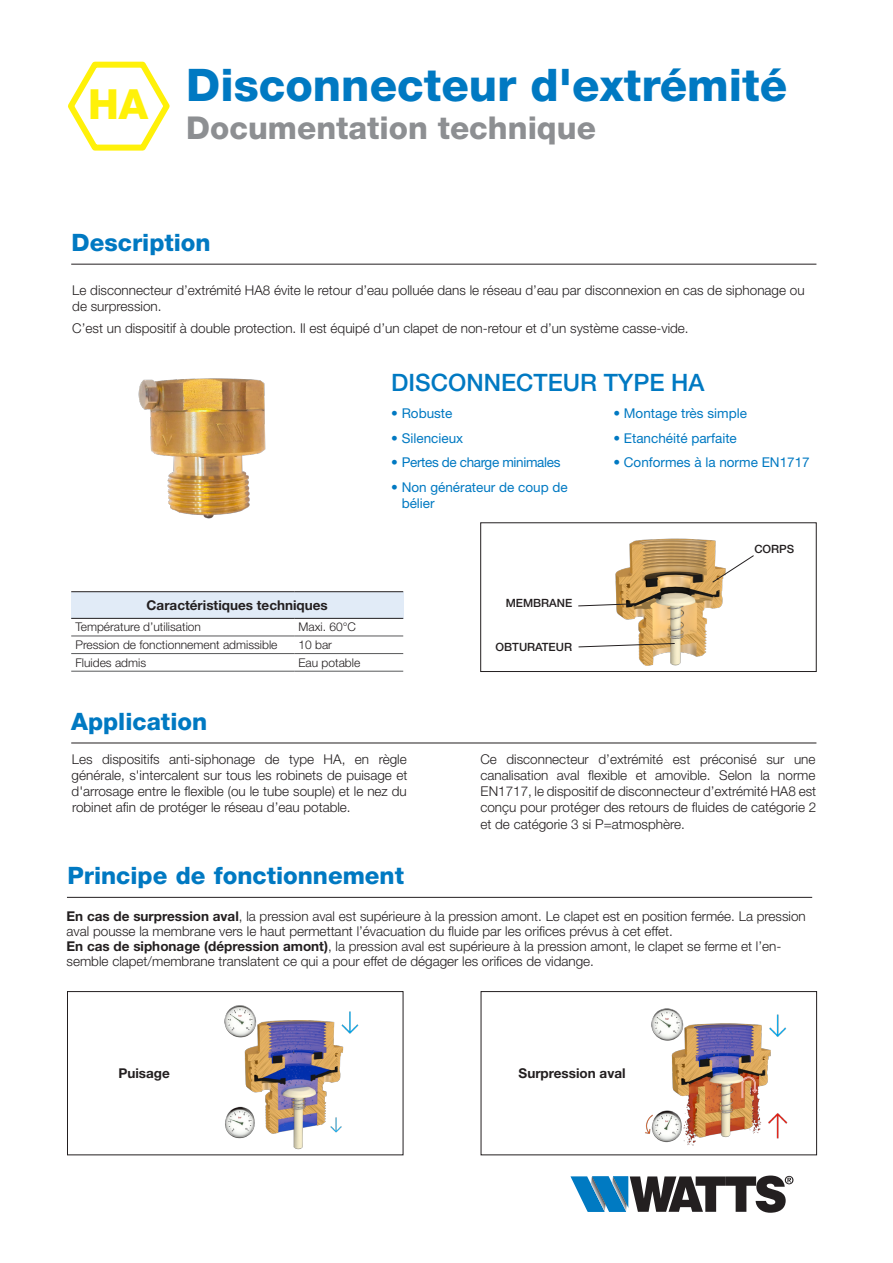
<style>
.page{position:relative;width:893px;height:1263px;background:#fff}
.page>*{position:absolute;margin:0;border:0;box-sizing:border-box;transform-origin:0 0}
.Watts_Headline{font:800 45px "Helvetica Neue LT Std";color:#0079c2}
.Normale{font:800 41.55px "Helvetica Neue LT Std";color:#fff109}
.Watts_Headline-2{font:800 31.5px "Helvetica Neue LT Std";color:#8d8f92}
.TITOLO{font:800 24px "Helvetica Neue LT Std";color:#0079c2}
.AF_Head_Artikelgrupp{font:500 24px "Helvetica Neue LT Std";color:#0079c2}
.AF_Text_Artikelgrupp{font:300 13.5px/16.2px "Helvetica Neue LT Std";color:#231f20}
.AF_Text_Artikelgrupp-2{font:13.5px/16.2px "Helvetica Neue LT Std";color:#0079c2}
.AF_Tab_Kopfzeile_1{font:700 13.5px "Helvetica Neue LT Std";color:#231f20}
.AF_Text_Artikelgrupp-3{font:13.5px "Helvetica Neue LT Std";letter-spacing:-.025em;color:#0079c2}
.AF_Tab_body_1_Spalte{font:300 12px "Helvetica Neue LT Std";color:#231f20}
.AF_Tab_body{font:300 12px "Helvetica Neue LT Std";color:#231f20}
.t1{font:500 11.4px "Helvetica Neue LT Std";color:#231f20}
.s1{font-weight:700}
</style>
<div class="page">
<hr style="left:71px;top:264px;width:745px;height:1px;background:#231f20">
<hr style="left:71px;top:743px;width:745px;height:1px;background:#231f20">
<div style="left:71px;top:592px;width:332px;height:26px;background:#e1ebf7"></div>
<hr style="left:71px;top:636px;width:223px;height:1px;background:#57585a">
<hr style="left:294px;top:636px;width:109px;height:1px;background:#57585a">
<hr style="left:71px;top:653px;width:223px;height:1px;background:#57585a">
<hr style="left:71px;top:671px;width:223px;height:1px;background:#57585a">
<hr style="left:294px;top:653px;width:109px;height:1px;background:#57585a">
<hr style="left:294px;top:671px;width:109px;height:1px;background:#57585a">
<hr style="left:71px;top:591px;width:223px;height:1px;background:#231f20">
<hr style="left:294px;top:591px;width:109px;height:1px;background:#231f20">
<hr style="left:71px;top:618px;width:223px;height:1px;background:#231f20">
<hr style="left:294px;top:618px;width:109px;height:1px;background:#231f20">
<svg style="left:68px;top:61px;width:102px;height:90px"></svg>
<hr style="left:67px;top:897px;width:745px;height:1px;background:#231f20">
<img style="left:578px;top:538px;width:145px;height:128px">
<div style="left:480px;top:523px;width:336px;height:149px;border:1px solid #231f20"></div>
<svg style="left:712px;top:555px;width:42px;height:28px"></svg>
<svg style="left:578px;top:603px;width:59px;height:3px"></svg>
<svg style="left:578px;top:643px;width:97px;height:4px"></svg>
<div style="left:481px;top:991px;width:336px;height:164px;border:1px solid #231f20"></div>
<div style="left:67px;top:991px;width:336px;height:164px;border:1px solid #231f20"></div>
<img style="left:636px;top:1008px;width:168px;height:148px">
<img style="left:209px;top:1005px;width:168px;height:151px">
<img style="left:138px;top:378px;width:128px;height:141px">
<svg style="left:570px;top:1175px;width:223px;height:38px"></svg>
<p class="Normale" style="left:88px;top:80px;width:62px">HA</p>
<p class="Watts_Headline" style="left:186px;top:58px;width:602px">Disconnecteur d'extrémité</p>
<p class="Watts_Headline-2" style="left:186px;top:109px;width:411px">Documentation technique</p>
<p class="TITOLO" style="left:72px;top:228px;width:141px">Description</p>
<p class="AF_Text_Artikelgrupp" style="left:72px;top:282px;width:734px">Le disconnecteur d’extrémité HA8 évite le retour d’eau polluée dans le réseau d’eau par disconnexion en cas de siphonage ou de surpression.</p>
<p class="AF_Text_Artikelgrupp" style="left:72px;top:319px;width:618px">C’est un dispositif à double protection. Il est équipé d’un clapet de non-retour et d’un système casse-vide.</p>
<p class="AF_Head_Artikelgrupp" style="left:391px;top:368px;width:315px">DISCONNECTEUR TYPE HA</p>
<p class="AF_Text_Artikelgrupp-2" style="left:391px;top:405px;width:63px">• Robuste</p>
<p class="AF_Text_Artikelgrupp-2" style="left:391px;top:430px;width:73px">• Silencieux</p>
<p class="AF_Text_Artikelgrupp-3" style="left:391px;top:454px;width:171px">• Pertes de charge minimales</p>
<p class="AF_Text_Artikelgrupp-2" style="left:402px;top:479px;width:168px;text-indent:-11px">• Non générateur de coup de bélier</p>
<p class="AF_Tab_Kopfzeile_1" style="left:147px;top:597px;width:183px">Caractéristiques techniques</p>
<p class="AF_Tab_body_1_Spalte" style="left:75px;top:620px;width:127px">Température d’utilisation</p>
<p class="AF_Tab_body" style="left:298px;top:620px;width:59px">Maxi. 60°C</p>
<p class="AF_Tab_body_1_Spalte" style="left:75px;top:637px;width:204px">Pression de fonctionnement admissible</p>
<p class="AF_Tab_body" style="left:298px;top:637px;width:35px">10 bar</p>
<p class="AF_Tab_body_1_Spalte" style="left:75px;top:655px;width:72px">Fluides admis</p>
<p class="AF_Tab_body" style="left:298px;top:655px;width:63px">Eau potable</p>
<p class="TITOLO" style="left:71px;top:707px;width:138px">Application</p>
<p class="t1" style="left:506px;top:596px;width:68px">MEMBRANE</p>
<p class="t1" style="left:496px;top:640px;width:78px">OBTURATEUR</p>
<p class="AF_Text_Artikelgrupp-2" style="left:613px;top:405px;width:135px">• Montage très simple</p>
<p class="AF_Text_Artikelgrupp-2" style="left:613px;top:430px;width:125px">• Etanchéité parfaite</p>
<p class="AF_Text_Artikelgrupp-2" style="left:613px;top:454px;width:198px">• Conformes à la norme EN1717</p>
<p class="t1" style="left:754px;top:542px;width:41px">CORPS</p>
<p class="AF_Text_Artikelgrupp" style="left:72px;top:751px;width:337px;text-align:justify">Les dispositifs anti-siphonage de type HA, en règle générale, s'intercalent sur tous les robinets de puisage et d'arrosage entre le flexible (ou le tube souple) et le nez du robinet afin de protéger le réseau d’eau potable.</p>
<p class="AF_Text_Artikelgrupp" style="left:480px;top:751px;width:338px;text-align:justify">Ce disconnecteur d’extrémité est préconisé sur une canalisation aval flexible et amovible. Selon la norme EN1717, le dispositif de disconnecteur d’extrémité HA8 est conçu pour protéger des retours de fluides de catégorie 2 et de catégorie 3 si P=atmosphère.</p>
<p class="TITOLO" style="left:67px;top:861px;width:338px">Principe de fonctionnement</p>
<p class="AF_Text_Artikelgrupp" style="left:67px;top:908px;width:741px;line-height:15.1px"><span class="s1">En cas de surpression aval</span>, la pression aval est supérieure à la pression amont. Le clapet est en position fermée. La pression aval pousse la membrane vers le haut permettant l’évacuation du fluide par les orifices prévus à cet effet.</p>
<p class="AF_Text_Artikelgrupp" style="left:67px;top:938px;width:716px;line-height:15.1px"><span class="s1">En cas de siphonage (dépression amont)</span>, la pression aval est supérieure à la pression amont, le clapet se ferme et l’en&shy;semble clapet/membrane translatent ce qui a pour effet de dégager les orifices de vidange.</p>
<p class="AF_Tab_Kopfzeile_1" style="left:118px;top:1065px;width:53px">Puisage</p>
<p class="AF_Tab_Kopfzeile_1" style="left:519px;top:1065px;width:109px">Surpression aval</p>
</div>
